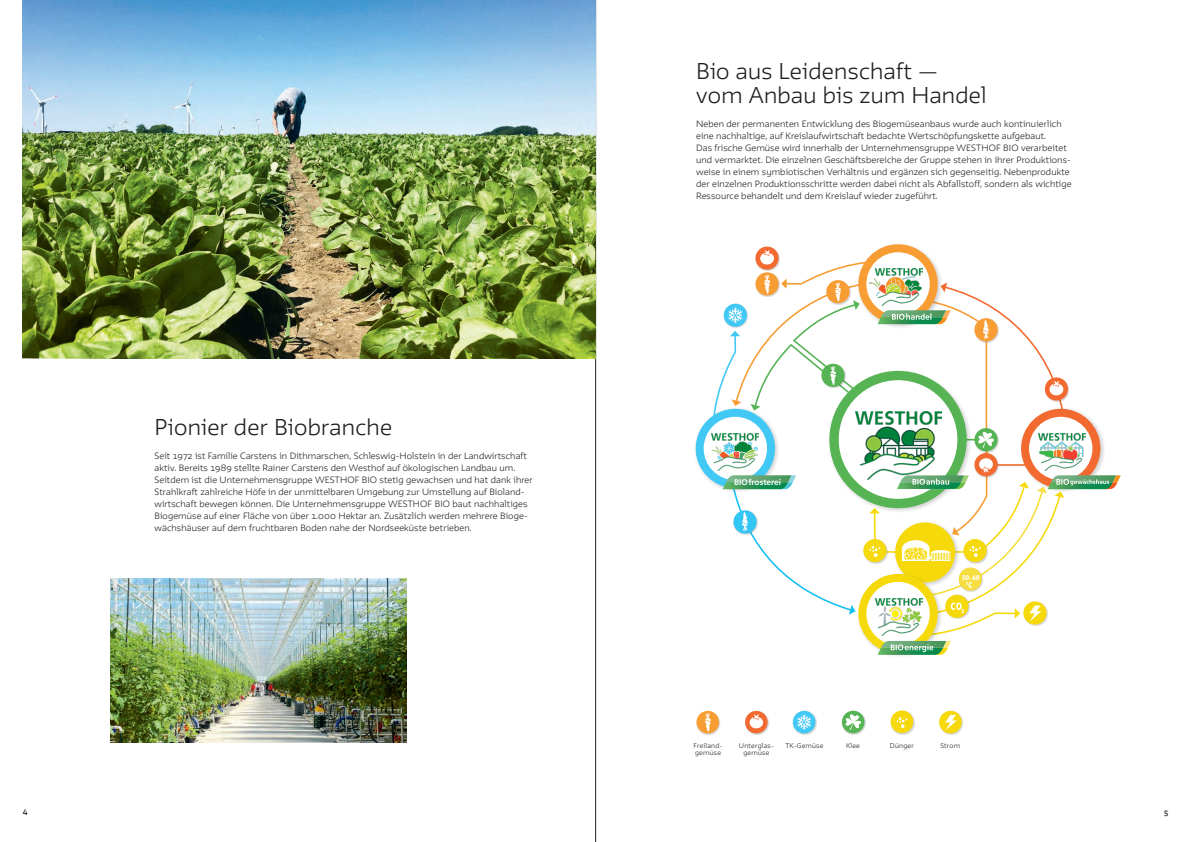
<style>
.page{position:relative;width:1191px;height:842px;background:#fff}
.page>*{position:absolute;margin:0;border:0;box-sizing:border-box;transform-origin:0 0}
.t1{font:300 20px/24px "GLS Irma";letter-spacing:.015em;color:#231f20}
.t2{font:700 8.2px "Frutiger LT";color:#fff}
.t3{font:300 8px/12px "GLS Irma";letter-spacing:.015em;color:#231f20}
.t4{font:600 7px "GLS Irma";color:#231f20}
.t5{font:300 6px/7px "GLS Irma";letter-spacing:.04em;color:#231f20}
</style>
<div class="page">
<hr style="left:595px;top:0;width:1px;height:842px;background:#231f20">
<img style="left:23px;top:0;width:572px;height:359px">
<img style="left:111px;top:578px;width:295px;height:165px">
<div style="left:695px;top:409px;width:80px;height:79px;background:#42c8f4;border-radius:50%"></div>
<svg style="left:703px;top:417px;width:64px;height:63px"></svg>
<svg style="left:707px;top:245px;width:413px;height:410px"></svg>
<img style="left:855px;top:412px;width:86px;height:67px">
<img style="left:711px;top:433px;width:47px;height:37px">
<img style="left:1038px;top:433px;width:47px;height:38px">
<img style="left:869px;top:269px;width:53px;height:37px">
<img style="left:875px;top:599px;width:47px;height:37px">
<div style="left:696px;top:711px;width:24px;height:24px;background:#231f20;opacity:.2"></div>
<div style="left:696px;top:711px;width:23px;height:22px;background:#f89d33;border-radius:50%"></div>
<svg style="left:705px;top:713px;width:5px;height:19px"></svg>
<div style="left:792px;top:711px;width:25px;height:24px;background:#231f20;opacity:.2"></div>
<div style="left:793px;top:711px;width:22px;height:22px;background:#42c8f4;border-radius:50%"></div>
<svg style="left:797px;top:714px;width:14px;height:16px"></svg>
<div style="left:745px;top:711px;width:24px;height:24px;background:#231f20;opacity:.2"></div>
<svg style="left:745px;top:710px;width:24px;height:24px"></svg>
<div style="left:841px;top:711px;width:25px;height:24px;background:#231f20;opacity:.2"></div>
<div style="left:842px;top:711px;width:22px;height:22px;background:#56b455;border-radius:50%"></div>
<svg style="left:844px;top:714px;width:17px;height:16px"></svg>
<div style="left:890px;top:710px;width:25px;height:25px;background:#231f20;opacity:.2"></div>
<div style="left:890px;top:710px;width:23px;height:23px;background:#f6d90a;border-radius:50%"></div>
<svg style="left:896px;top:717px;width:11px;height:11px"></svg>
<div style="left:939px;top:711px;width:24px;height:24px;background:#231f20;opacity:.2"></div>
<div style="left:939px;top:711px;width:22px;height:22px;background:#f6d90a;border-radius:50%"></div>
<svg style="left:945px;top:715px;width:12px;height:15px"></svg>
<h1 class="t1" style="left:154px;top:414px;width:239px">Pionier der Biobranche</h1>
<p class="t3" style="left:154px;top:449px;width:380px">Seit 1972 ist Familie Carstens in Dithmarschen, Schleswig-Holstein in der Landwirtschaft aktiv. Bereits 1989 stellte Rainer Carstens den Westhof auf ökologischen Landbau um.<br>Seitdem ist die Unternehmensgruppe WESTHOF BIO stetig gewachsen und hat dank ihrer Strahlkraft zahlreiche Höfe in der unmittelbaren Umgebung zur Umstellung auf Bioland&shy;wirtschaft bewegen können. Die Unternehmensgruppe WESTHOF BIO baut nachhaltiges Biogemüse auf einer Fläche von über 1.000 Hektar an. Zusätzlich werden mehrere Bioge&shy;wächshäuser auf dem fruchtbaren Boden nahe der Nordseeküste betrieben.</p>
<h1 class="t1" style="left:696px;top:58px;width:292px">Bio aus Leidenschaft — vom Anbau bis zum Handel</h1>
<p class="t3" style="left:696px;top:117px;width:377px">Neben der permanenten Entwicklung des Biogemüseanbaus wurde auch kontinuierlich eine nachhaltige, auf Kreislaufwirtschaft bedachte Wertschöpfungskette aufgebaut.<br>Das frische Gemüse wird innerhalb der Unternehmensgruppe WESTHOF BIO verarbeitet und vermarktet. Die einzelnen Geschäftsbereiche der Gruppe stehen in ihrer Produktions&shy;weise in einem symbiotischen Verhältnis und ergänzen sich gegenseitig. Nebenprodukte der einzelnen Produktionsschritte werden dabei nicht als Abfallstoff, sondern als wichtige Ressource behandelt und dem Kreislauf wieder zugeführt.</p>
<p class="t2" style="left:734px;top:477px;width:48px">BIOfrosterei</p>
<p class="t5" style="left:693px;top:741px;width:30px">Freiland&shy;gemüse</p>
<p class="t5" style="left:739px;top:741px;width:36px">Unterglas-</p>
<p class="t5" style="left:785px;top:741px;width:39px">TK-Gemüse</p>
<p class="t5" style="left:846px;top:741px;width:15px">Klee</p>
<p class="t5" style="left:890px;top:741px;width:25px">Dünger</p>
<p class="t5" style="left:940px;top:741px;width:21px">Strom</p>
<p class="t5" style="left:743px;top:748px;width:27px">gemüse</p>
<p class="t4" style="left:23px;top:807px;width:6px">4</p>
<p class="t4" style="left:1164px;top:807px;width:6px">5</p>
</div>
